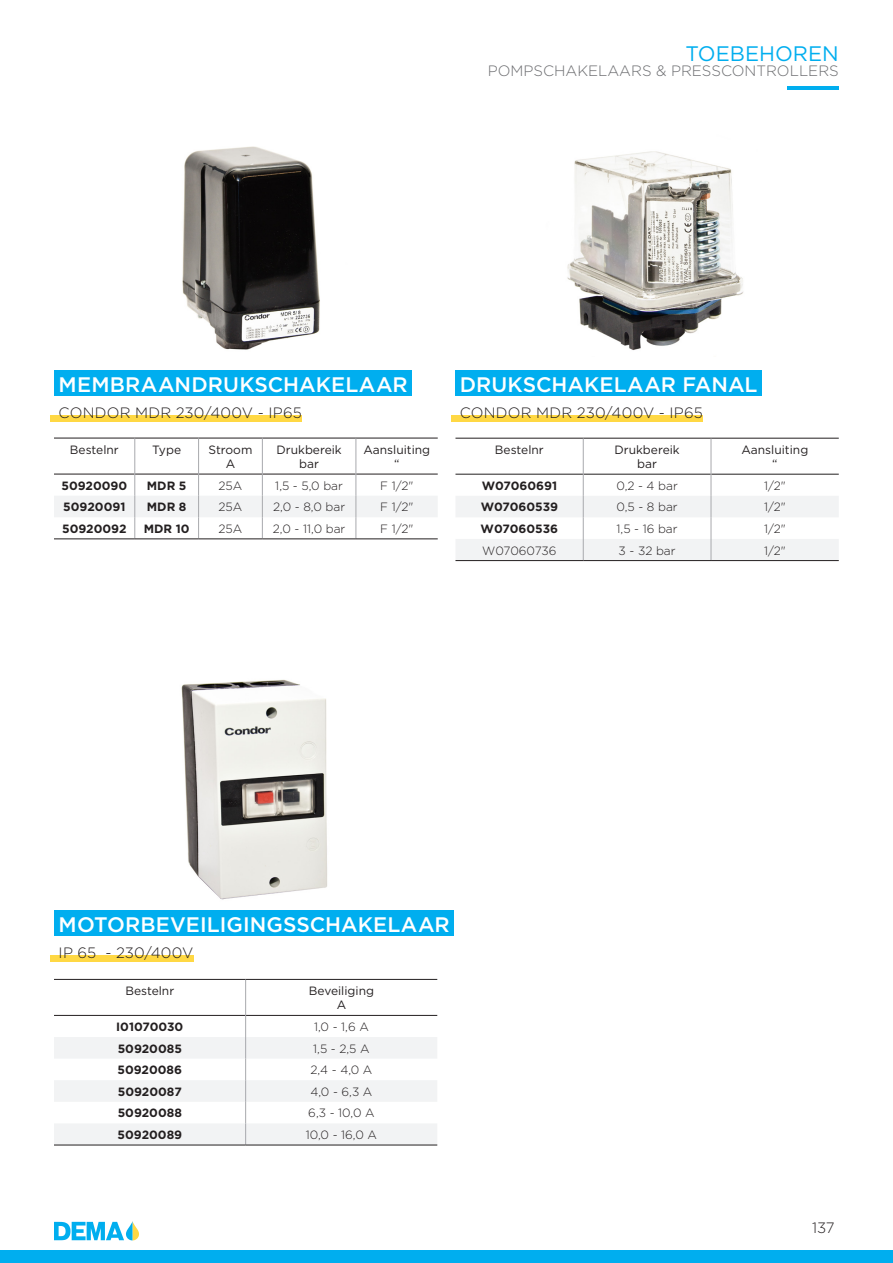
<style>
.page{position:relative;width:893px;height:1263px;background:#fff}
.page>*{position:absolute;margin:0;border:0;box-sizing:border-box;transform-origin:0 0}
.t1{font:500 21px "Gotham";letter-spacing:.005em;color:#fff}
.t2{font:21px "Gotham";color:#00aeef}
.t3{font:300 15px "Gotham";letter-spacing:.015em;color:#231f20}
.Subcategorie{font:300 15px "Gotham";color:#6c6d70}
.t4{font:300 12px "Gotham";color:#231f20}
.t5{font:700 12px "Gotham";color:#231f20}
.pomp_koprij{font:12px "Gotham";color:#231f20}
</style>
<div class="page">
<svg style="left:54px;top:1221px;width:85px;height:19px"></svg>
<div style="left:0;top:1250px;width:893px;height:13px;background:#00aeef"></div>
<hr style="left:788px;top:87px;width:51px;height:3px;background:#00aeef">
<img style="left:182px;top:146px;width:138px;height:204px">
<hr style="left:54px;top:438px;width:81px;height:1px;background:#231f20">
<hr style="left:135px;top:438px;width:64px;height:1px;background:#231f20">
<hr style="left:199px;top:438px;width:63px;height:1px;background:#231f20">
<hr style="left:262px;top:438px;width:94px;height:1px;background:#231f20">
<hr style="left:356px;top:438px;width:82px;height:1px;background:#231f20">
<hr style="left:135px;top:438px;width:1px;height:36px;background:#a8a9ad">
<hr style="left:198px;top:438px;width:1px;height:36px;background:#a8a9ad">
<hr style="left:262px;top:438px;width:1px;height:36px;background:#a8a9ad">
<hr style="left:356px;top:438px;width:1px;height:36px;background:#a8a9ad">
<svg style="left:54px;top:474px;width:384px;height:64px"></svg>
<hr style="left:54px;top:538px;width:81px;height:1px;background:#231f20">
<hr style="left:135px;top:538px;width:64px;height:1px;background:#231f20">
<hr style="left:199px;top:538px;width:63px;height:1px;background:#231f20">
<hr style="left:262px;top:538px;width:94px;height:1px;background:#231f20">
<hr style="left:356px;top:538px;width:82px;height:1px;background:#231f20">
<img style="left:181px;top:679px;width:146px;height:221px">
<hr style="left:54px;top:979px;width:192px;height:1px;background:#231f20">
<hr style="left:246px;top:979px;width:191px;height:1px;background:#231f20">
<hr style="left:245px;top:980px;width:1px;height:35px;background:#a8a9ad">
<svg style="left:54px;top:1015px;width:383px;height:130px"></svg>
<hr style="left:54px;top:1145px;width:192px;height:1px;background:#231f20">
<hr style="left:246px;top:1145px;width:191px;height:1px;background:#231f20">
<img style="left:567px;top:151px;width:176px;height:199px">
<hr style="left:455px;top:438px;width:128px;height:1px;background:#231f20">
<hr style="left:583px;top:438px;width:128px;height:1px;background:#231f20">
<hr style="left:711px;top:438px;width:128px;height:1px;background:#231f20">
<hr style="left:583px;top:438px;width:1px;height:36px;background:#a8a9ad">
<hr style="left:711px;top:438px;width:1px;height:36px;background:#a8a9ad">
<svg style="left:455px;top:474px;width:384px;height:86px"></svg>
<hr style="left:455px;top:560px;width:128px;height:1px;background:#231f20">
<hr style="left:583px;top:560px;width:128px;height:1px;background:#231f20">
<hr style="left:711px;top:560px;width:128px;height:1px;background:#231f20">
<div style="left:54px;top:371px;width:358px;height:25px;background:#00aeef"></div>
<div style="left:50px;top:415px;width:252px;height:6px;background:#ffd844"></div>
<div style="left:455px;top:371px;width:307px;height:25px;background:#00aeef"></div>
<div style="left:451px;top:415px;width:252px;height:6px;background:#ffd844"></div>
<div style="left:54px;top:911px;width:400px;height:25px;background:#00aeef"></div>
<div style="left:50px;top:955px;width:143px;height:6px;background:#ffd844"></div>
<h1 class="t2" style="left:685px;top:40px;width:155px">TOEBEHOREN</h1>
<p class="Subcategorie" style="left:488px;top:61px;width:353px">POMPSCHAKELAARS &amp; PRESSCONTROLLERS</p>
<p class="t1" style="left:59px;top:370px;width:351px">MEMBRAANDRUKSCHAKELAAR</p>
<p class="t3" style="left:59px;top:403px;width:245px">CONDOR MDR 230/400V - IP65</p>
<p class="t1" style="left:460px;top:370px;width:299px">DRUKSCHAKELAAR FANAL</p>
<p class="t3" style="left:460px;top:403px;width:245px">CONDOR MDR 230/400V - IP65</p>
<p class="pomp_koprij" style="left:70px;top:442px;width:50px">Bestelnr</p>
<p class="pomp_koprij" style="left:152px;top:442px;width:30px">Type</p>
<p class="pomp_koprij" style="left:208px;top:442px;width:45px">Stroom</p>
<p class="pomp_koprij" style="left:226px;top:456px;width:11px">A</p>
<p class="pomp_koprij" style="left:277px;top:442px;width:67px">Drukbereik</p>
<p class="pomp_koprij" style="left:299px;top:456px;width:21px">bar</p>
<p class="pomp_koprij" style="left:363px;top:442px;width:68px">Aansluiting</p>
<p class="pomp_koprij" style="left:394px;top:456px;width:7px">“</p>
<p class="pomp_koprij" style="left:495px;top:442px;width:50px">Bestelnr</p>
<p class="pomp_koprij" style="left:614px;top:442px;width:67px">Drukbereik</p>
<p class="pomp_koprij" style="left:637px;top:456px;width:21px">bar</p>
<p class="pomp_koprij" style="left:741px;top:442px;width:68px">Aansluiting</p>
<p class="pomp_koprij" style="left:772px;top:456px;width:7px">“</p>
<p class="t5" style="left:61px;top:477px;width:67px">50920090</p>
<p class="t5" style="left:147px;top:477px;width:41px">MDR 5</p>
<p class="t4" style="left:219px;top:478px;width:25px">25A</p>
<p class="t4" style="left:275px;top:478px;width:69px">1,5 - 5,0 bar</p>
<p class="t4" style="left:380px;top:478px;width:35px">F 1/2"</p>
<p class="t5" style="left:63px;top:499px;width:64px">50920091</p>
<p class="t5" style="left:147px;top:499px;width:41px">MDR 8</p>
<p class="t4" style="left:219px;top:499px;width:25px">25A</p>
<p class="t4" style="left:273px;top:499px;width:74px">2,0 - 8,0 bar</p>
<p class="t4" style="left:380px;top:499px;width:35px">F 1/2"</p>
<p class="t5" style="left:62px;top:521px;width:66px">50920092</p>
<p class="t5" style="left:144px;top:521px;width:47px">MDR 10</p>
<p class="t4" style="left:219px;top:521px;width:25px">25A</p>
<p class="t4" style="left:273px;top:521px;width:74px">2,0 - 11,0 bar</p>
<p class="t4" style="left:380px;top:521px;width:35px">F 1/2"</p>
<p class="t5" style="left:482px;top:478px;width:77px">W07060691</p>
<p class="t4" style="left:616px;top:478px;width:63px">0,2 - 4 bar</p>
<p class="t4" style="left:764px;top:478px;width:23px">1/2"</p>
<p class="t5" style="left:481px;top:499px;width:79px">W07060539</p>
<p class="t4" style="left:617px;top:499px;width:63px">0,5 - 8 bar</p>
<p class="t4" style="left:764px;top:499px;width:23px">1/2"</p>
<p class="t5" style="left:481px;top:521px;width:79px">W07060536</p>
<p class="t4" style="left:617px;top:521px;width:63px">1,5 - 16 bar</p>
<p class="t4" style="left:764px;top:521px;width:23px">1/2"</p>
<p class="t4" style="left:482px;top:543px;width:76px">W07060736</p>
<p class="t4" style="left:619px;top:543px;width:59px">3 - 32 bar</p>
<p class="t4" style="left:764px;top:543px;width:23px">1/2"</p>
<p class="t1" style="left:59px;top:910px;width:393px">MOTORBEVEILIGINGSSCHAKELAAR</p>
<p class="t3" style="left:59px;top:943px;width:136px">IP 65 - 230/400V</p>
<p class="pomp_koprij" style="left:125px;top:983px;width:50px">Bestelnr</p>
<p class="pomp_koprij" style="left:309px;top:983px;width:67px">Beveiliging</p>
<p class="pomp_koprij" style="left:337px;top:997px;width:11px">A</p>
<p class="t5" style="left:116px;top:1019px;width:69px">I01070030</p>
<p class="t4" style="left:314px;top:1019px;width:56px">1,0 - 1,6 A</p>
<p class="t5" style="left:118px;top:1040px;width:66px">50920085</p>
<p class="t4" style="left:313px;top:1041px;width:58px">1,5 - 2,5 A</p>
<p class="t5" style="left:117px;top:1062px;width:66px">50920086</p>
<p class="t4" style="left:310px;top:1062px;width:63px">2,4 - 4,0 A</p>
<p class="t5" style="left:118px;top:1083px;width:66px">50920087</p>
<p class="t4" style="left:310px;top:1084px;width:63px">4,0 - 6,3 A</p>
<p class="t5" style="left:118px;top:1105px;width:66px">50920088</p>
<p class="t4" style="left:308px;top:1105px;width:68px">6,3 - 10,0 A</p>
<p class="t5" style="left:118px;top:1127px;width:66px">50920089</p>
<p class="t4" style="left:306px;top:1127px;width:73px">10,0 - 16,0 A</p>
<p class="t3" style="left:812px;top:1218px;width:24px">137</p>
</div>
